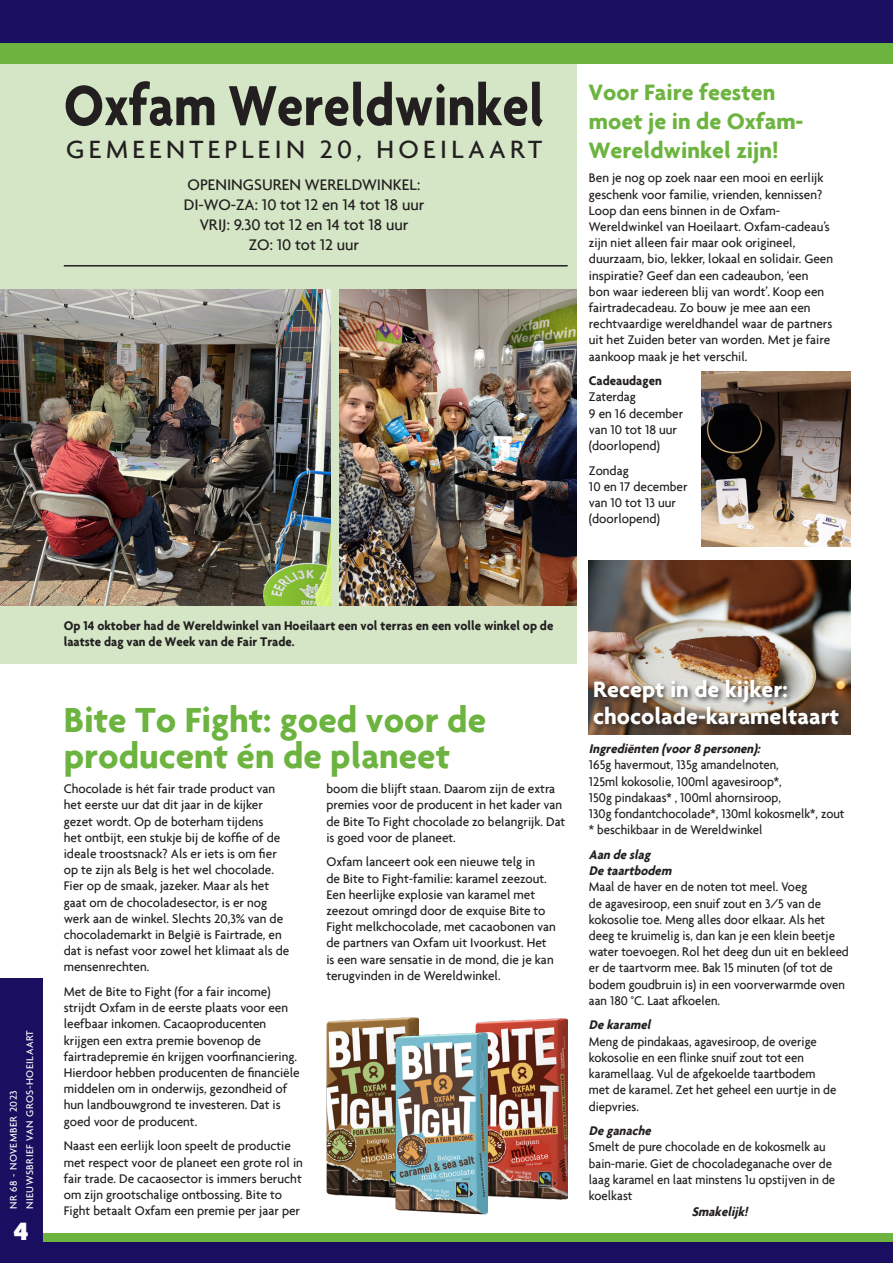
<style>
.page{position:relative;width:893px;height:1263px;background:#fff}
.page>*{position:absolute;margin:0;border:0;box-sizing:border-box;transform-origin:0 0}
.t1{font:700 61.05px "Agenda";color:#231f20;scale:.87 1}
.t2{font:700 37.5px "Agenda";color:#6cb43f}
.t3{font:500 27px "Agenda";letter-spacing:.16em;color:#231f20}
.t4{font:900 27px "Agenda";color:#fff}
.t5{font:700 24px/28.8px "Agenda";color:#6cb43f}
.t6{font:700 24px "Agenda";color:#fff}
.t7{font:500 16.5px/19.8px "Agenda";color:#231f20;text-align:center}
.t8{font:500 13.5px/16.2px "Agenda";color:#231f20}
.t9{font:500 13.5px/16.2px "Agenda";color:#231f20;scale:.95 1}
.t10{font:700 13.5px/16.2px "Agenda";color:#231f20;scale:.95 1}
.t11{font:italic 700 13.5px/16.2px "Agenda";color:#231f20;scale:.95 1}
.t12{font:500 10.5px/16.5px "Agenda";letter-spacing:.05em;color:#fff}
</style>
<div class="page">
<div style="left:0;top:55px;width:576px;height:608px;background:#d4e6c6"></div>
<div style="left:0;top:0;width:893px;height:64px;background:#6cb43f"></div>
<div style="left:0;top:0;width:893px;height:43px;background:#1a0e60"></div>
<div style="left:0;top:1233px;width:893px;height:30px;background:#6cb43f"></div>
<div style="left:0;top:1242px;width:893px;height:21px;background:#1a0e60"></div>
<div style="left:0;top:978px;width:43px;height:285px;background:#1a0e60"></div>
<img style="left:589px;top:560px;width:261px;height:174px">
<hr style="left:64px;top:265px;width:504px;height:1px;background:#231f20">
<div style="left:591px;top:677px;width:254px;height:54px;background:#231f20;opacity:.75"></div>
<img style="left:0;top:289px;width:330px;height:316px">
<img style="left:339px;top:289px;width:237px;height:316px">
<img style="left:326px;top:1017px;width:93px;height:181px">
<img style="left:475px;top:1018px;width:93px;height:182px">
<img style="left:395px;top:1033px;width:92px;height:181px">
<img style="left:702px;top:371px;width:148px;height:176px">
<h1 class="t1" style="left:64px;top:68px;width:553px">Oxfam Wereldwinkel</h1>
<h3 class="t3" style="left:66px;top:132px;width:477px">GEMEENTEPLEIN 20, HOEILAART</h3>
<p class="t7" style="left:184px;top:174px;width:242px">OPENINGSUREN WERELDWINKEL:<br>DI-WO-ZA: 10 tot 12 en 14 tot 18 uur<br>VRIJ: 9.30 tot 12 en 14 tot 18 uur<br>ZO: 10 tot 12 uur</p>
<h3 class="t5" style="left:589px;top:77px;width:216px">Voor Faire feesten moet je in de Oxfam-<br>Wereldwinkel zijn!</h3>
<p class="t8" style="left:589px;top:170px;width:246px">Ben je nog op zoek naar een mooi en eerlijk geschenk voor familie, vrienden, kennissen?<br>Loop dan eens binnen in de Oxfam-Wereldwinkel van Hoeilaart. Oxfam-cadeau’s zijn niet alleen fair maar ook origineel, duurzaam, bio, lekker, lokaal en solidair. Geen inspiratie? Geef dan een cadeaubon, ‘een<br>bon waar iedereen blij van wordt’. Koop een fairtradecadeau. Zo bouw je mee aan een rechtvaardige wereldhandel waar de partners uit het Zuiden beter van worden. Met je faire aankoop maak je het verschil.</p>
<p class="t10" style="left:589px;top:372px;width:78px">Cadeaudagen</p>
<p class="t8" style="left:589px;top:389px;width:96px">Zaterdag<br>9 en 16 december van 10 tot 18 uur (doorlopend)</p>
<p class="t8" style="left:589px;top:462px;width:100px">Zondag<br>10 en 17 december van 10 tot 13 uur (doorlopend)</p>
<p class="t12" style="left:5px;top:1209px;width:180px;rotate:-90deg">NR 68 - NOVEMBER 2023<br>NIEUWSBRIEF VAN GROS-HOEILAART</p>
<h3 class="t4" style="left:14px;top:1214px;width:16px">4</h3>
<p class="t10" style="left:64px;top:617px;width:517px">Op 14 oktober had de Wereldwinkel van Hoeilaart een vol terras en een volle winkel op de laatste dag van de Week van de Fair Trade.</p>
<h3 class="t6" style="left:593px;top:675px;width:196px">Recept in de kijker:</h3>
<h2 class="t2" style="left:64px;top:697px;width:424px">Bite To Fight: goed voor de</h2>
<h3 class="t6" style="left:593px;top:702px;width:248px">chocolade-karameltaart</h3>
<h2 class="t2" style="left:64px;top:733px;width:388px">producent én de planeet</h2>
<p class="t8" style="left:64px;top:780px;width:227px">Chocolade is hét fair trade product van het eerste uur dat dit jaar in de kijker gezet wordt. Op de boterham tijdens<br>het ontbijt, een stukje bij de koffie of de ideale troostsnack? Als er iets is om fier op te zijn als Belg is het wel chocolade.<br>Fier op de smaak, jazeker. Maar als het gaat om de chocoladesector, is er nog werk aan de winkel. Slechts 20,3% van de chocolademarkt in België is Fairtrade, en dat is nefast voor zowel het klimaat als de mensenrechten.</p>
<p class="t8" style="left:64px;top:983px;width:237px">Met de Bite to Fight (for a fair income) strijdt Oxfam in de eerste plaats voor een leefbaar inkomen. Cacaoproducenten krijgen een extra premie bovenop de fairtradepremie én krijgen voorfinanciering.<br>Hierdoor hebben producenten de financiële middelen om in onderwijs, gezondheid of hun landbouwgrond te investeren. Dat is goed voor de producent.</p>
<p class="t8" style="left:64px;top:1137px;width:241px">Naast een eerlijk loon speelt de productie met respect voor de planeet een grote rol in fair trade. De cacaosector is immers berucht om zijn grootschalige ontbossing. Bite to Fight betaalt Oxfam een premie per jaar per</p>
<p class="t11" style="left:589px;top:740px;width:185px">Ingrediënten (voor8 personen):</p>
<p class="t9" style="left:589px;top:757px;width:270px">165g havermout, 135g amandelnoten,<br>125ml kokosolie, 100ml agavesiroop*,<br>150g pindakaas* , 100ml ahornsiroop,<br>130g fondantchocolade*, 130ml kokosmelk*, zout * beschikbaar in de Wereldwinkel</p>
<p class="t11" style="left:589px;top:846px;width:92px">Aan de slag<br>De taartbodem</p>
<p class="t9" style="left:589px;top:878px;width:275px">Maal de haver en de noten tot meel. Voeg<br>de agavesiroop, een snuif zout en 3/5 van de kokosolie toe. Meng alles door elkaar. Als het deeg te kruimelig is, dan kan je een klein beetje water toevoegen. Rol het deeg dun uit en bekleed er de taartvorm mee. Bak 15 minuten (of tot de bodem goudbruin is) in een voorverwarmde oven aan 180 °C. Laat afkoelen.</p>
<p class="t11" style="left:589px;top:1017px;width:70px">De karamel</p>
<p class="t9" style="left:589px;top:1033px;width:262px">Meng de pindakaas, agavesiroop, de overige kokosolie en een flinke snuif zout tot een karamellaag. Vul de afgekoelde taartbodem met de karamel. Zet het geheel een uurtje in de diepvries.</p>
<p class="t11" style="left:589px;top:1122px;width:70px">De ganache</p>
<p class="t9" style="left:589px;top:1138px;width:261px">Smelt de pure chocolade en de kokosmelk au bain-marie. Giet de chocoladeganache over de laag karamel en laat minstens 1u opstijven in de koelkast</p>
<p class="t11" style="left:692px;top:1203px;width:64px">Smakelijk!</p>
<p class="t8" style="left:326px;top:780px;width:240px">boom die blijft staan. Daarom zijn de extra premies voor de producent in het kader van de Bite To Fight chocolade zo belangrijk. Dat is goed voor de planeet.</p>
<p class="t8" style="left:326px;top:854px;width:231px">Oxfam lanceert ook een nieuwe telg in<br>de Bite to Fight-familie: karamel zeezout.<br>Een heerlijke explosie van karamel met zeezout omringd door de exquise Bite to Fight melkchocolade, met cacaobonen van de partners van Oxfam uit Ivoorkust. Het is een ware sensatie in de mond, die je kan terugvinden in de Wereldwinkel.</p>
</div>
